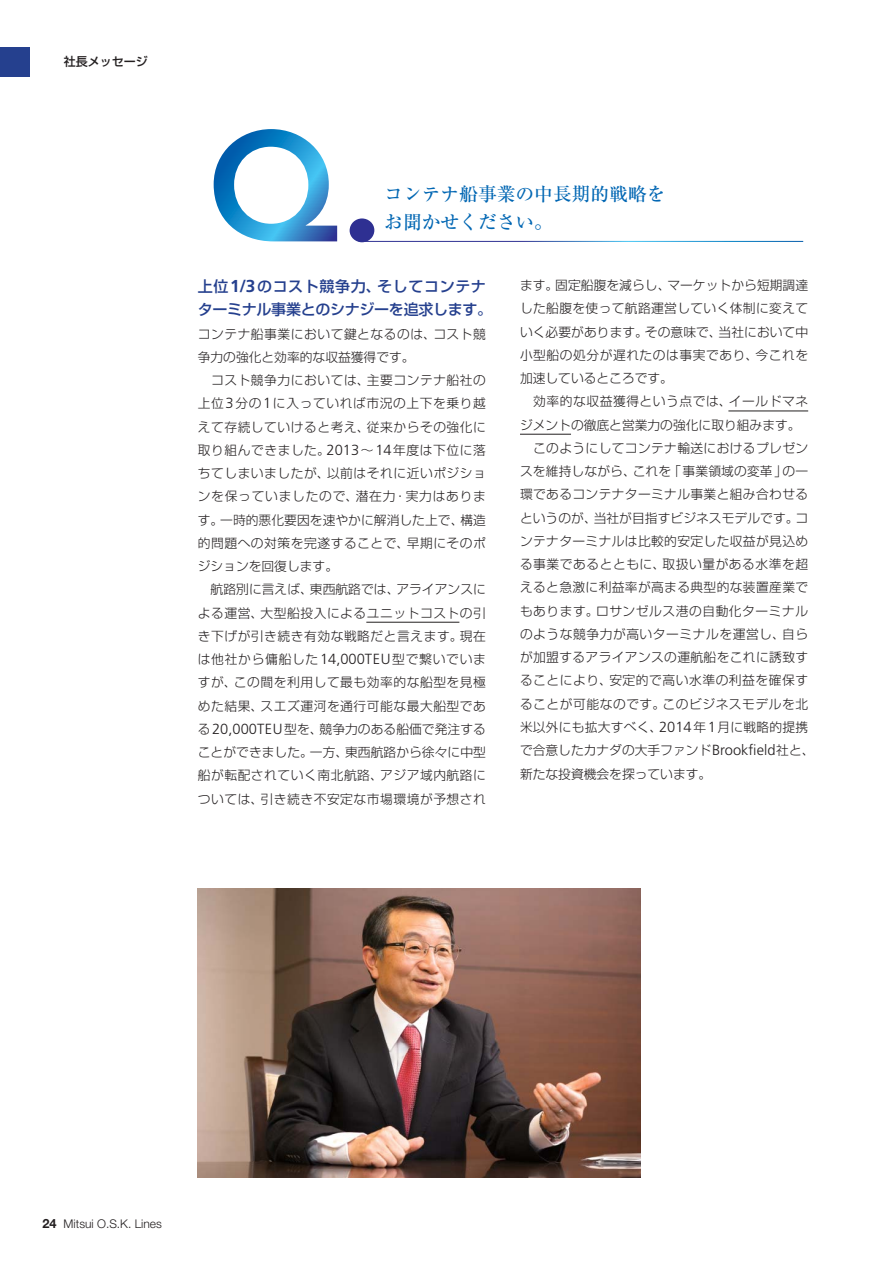
<style>
.page{position:relative;width:892px;height:1263px;background:#fff}
.page>*{position:absolute;margin:0;border:0;box-sizing:border-box;transform-origin:0 0}
.t1{font:18.75px/27.8px "Ryumin Pro Medium 90 pv RKSJ H";color:#0066b3}
.t2{font:15px/23.2px "Shin Go Pro Medium 90 pv RKSJ H";letter-spacing:-.02em;color:#25408e}
.t3{font:12.75px/23.2px "Shin Go Pro Light 90 pv RKSJ H";letter-spacing:.04em;color:#231f20}
.t4{font:300 12px "Helvetica Neue";color:#231f20}
.t5{font:12px "Shin Go Pro Medium 90 pv RKSJ H";color:#231f20}
.s1{font-family:"Frutiger";font-weight:700;font-size:17.25px}
.s2{font-family:"Frutiger";font-weight:300;font-size:14.7px}
.s3{font-weight:700;font-size:12.75px}
</style>
<div class="page">
<hr style="left:366px;top:622px;width:93px;height:1px;background:#231f20">
<hr style="left:728px;top:411px;width:80px;height:1px;background:#231f20">
<hr style="left:520px;top:434px;width:51px;height:1px;background:#231f20">
<svg style="left:214px;top:129px;width:160px;height:113px"></svg>
<hr style="left:359px;top:241px;width:444px;height:1px;background:#fff">
<img style="left:198px;top:889px;width:442px;height:289px">
<div style="left:0;top:47px;width:30px;height:30px;background:#25408e"></div>
<p class="t5" style="left:64px;top:57px;width:85px">社長メッセージ</p>
<h1 class="t1" style="left:384px;top:183px;width:283px">コンテナ船事業の中長期的戦略をお聞かせください。</h1>
<p class="t2" style="left:198px;top:277px;width:296px">上位<span class="s1">1/3</span>のコスト競争力、そしてコンテナターミナル事業とのシナジーを追求します。</p>
<p class="t3" style="left:198px;top:324px;width:290px">コンテナ船事業において鍵となるのは、コスト競争力の強化と効率的な収益獲得です。<br>　コスト競争力においては、主要コンテナ船社の上位<span class="s2">3</span>分の<span class="s2">1</span>に入っていれば市況の上下を乗り越えて存続していけると考え、従来からその強化に取り組んできました。<span class="s2">2013</span>～<span class="s2">14</span>年度は下位に落ちてしまいましたが、以前はそれに近いポジションを保っていましたので、潜在力・実力はあります。一時的悪化要因を速やかに解消した上で、構造的問題への対策を完遂することで、早期にそのポジションを回復します。<br>　航路別に言えば、東西航路では、アライアンスによる運営、大型船投入によるユニットコストの引き下げが引き続き有効な戦略だと言えます。現在は他社から傭船した<span class="s2">14,000TEU</span>型で繋いでいますが、この間を利用して最も効率的な船型を見極めた結果、スエズ運河を通行可能な最大船型である<span class="s2">20,000TEU</span>型を、競争力のある船価で発注することができました。一方、東西航路から徐々に中型船が転配されていく南北航路、アジア域内航路については、引き続き不安定な市場環境が予想され</p>
<p class="t3" style="left:520px;top:275px;width:296px">ます。固定船腹を減らし、マーケットから短期調達した船腹を使って航路運営していく体制に変えていく必要があります。その意味で、当社において中小型船の処分が遅れたのは事実であり、今これを加速しているところです。<br>　効率的な収益獲得という点では、イールドマネジメントの徹底と営業力の強化に取り組みます。　このようにしてコンテナ輸送におけるプレゼンスを維持しながら、これを「事業領域の変革」の一環であるコンテナターミナル事業と組み合わせるというのが、当社が目指すビジネスモデルです。コンテナターミナルは比較的安定した収益が見込める事業であるとともに、取扱い量がある水準を超えると急激に利益率が高まる典型的な装置産業でもあります。ロサンゼルス港の自動化ターミナルのような競争力が高いターミナルを運営し、自らが加盟するアライアンスの運航船をこれに誘致することにより、安定的で高い水準の利益を確保することが可能なのです。このビジネスモデルを北米以外にも拡大すべく、<span class="s2">2014</span>年<span class="s2">1</span>月に戦略的提携で合意したカナダの大手ファンド<span class="s2">Brookfield</span>社と、新たな投資機会を探っています。</p>
<p class="t4" style="left:43px;top:1219px;width:121px"><span class="s3">24</span> Mitsui O.S.K. Lines</p>
</div>
